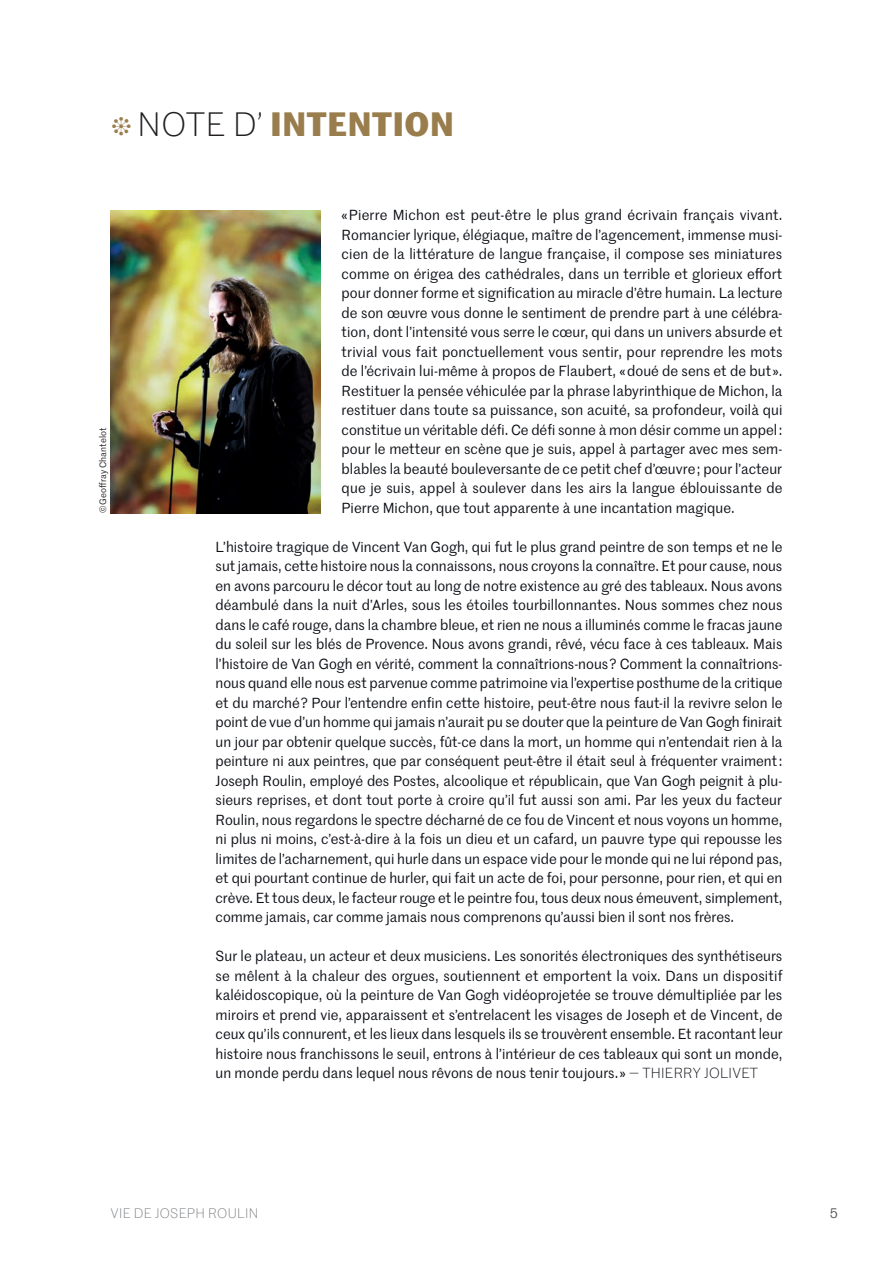
<style>
.page{position:relative;width:893px;height:1263px;background:#fff}
.page>*{position:absolute;margin:0;border:0;box-sizing:border-box;transform-origin:0 0}
.t1{font:700 33px "Marr Sans";letter-spacing:.02em;color:#997d4d}
.t2{font:14.25px/19.5px "Marr Sans";letter-spacing:.005em;color:#0b0e15;text-align:justify}
.t3{font:300 13.5px "Marr Sans";letter-spacing:.02em;color:#808285}
.t4{font:13.5px "Marr Sans";color:#565359}
.t5{font:9px "Marr Sans";letter-spacing:.01em;color:#231f20}
.s1{font-family:"Bely Display";font-weight:400;font-size:27px}
.s2{font-weight:300;color:#231f20}
.s3{font-weight:300}
</style>
<div class="page">
<img style="left:111px;top:210px;width:209px;height:303px">
<h1 class="t1" style="left:111px;top:99px;width:345px"><span class="s1">n</span> <span class="s2">NOTE D’</span> INTENTION</h1>
<p class="t5" style="left:97px;top:513px;width:87px;rotate:-90deg">© Geoffray Chantelot</p>
<p class="t2" style="left:342px;top:205px;width:443px">« Pierre Michon est peut-être le plus grand écrivain français vivant.<br>Romancier lyrique, élégiaque, maître de l’agencement, immense musi&shy;cien de la littérature de langue française, il compose ses miniatures comme on érigea des cathédrales, dans un terrible et glorieux effort pour donner forme et signification au miracle d’être humain. La lecture de son œuvre vous donne le sentiment de prendre part à une célébra&shy;tion, dont l’intensité vous serre le cœur, qui dans un univers absurde et trivial vous fait ponctuellement vous sentir, pour reprendre les mots de l’écrivain lui-même à propos de Flaubert, « doué de sens et de but ».<br>Restituer la pensée véhiculée par la phrase labyrinthique de Michon, la restituer dans toute sa puissance, son acuité, sa profondeur, voilà qui constitue un véritable défi. Ce défi sonne à mon désir comme un appel : pour le metteur en scène que je suis, appel à partager avec mes sem&shy;blables la beauté bouleversante de ce petit chef d’œuvre ; pour l’acteur que je suis, appel à soulever dans les airs la langue éblouissante de Pierre Michon, que tout apparente à une incantation magique.</p>
<p class="t2" style="left:216px;top:536px;width:568px">L’histoire tragique de Vincent Van Gogh, qui fut le plus grand peintre de son temps et ne le sut jamais, cette histoire nous la connaissons, nous croyons la connaître. Et pour cause, nous en avons parcouru le décor tout au long de notre existence au gré des tableaux. Nous avons déambulé dans la nuit d’Arles, sous les étoiles tourbillonnantes. Nous sommes chez nous dans le café rouge, dans la chambre bleue, et rien ne nous a illuminés comme le fracas jaune du soleil sur les blés de Provence. Nous avons grandi, rêvé, vécu face à ces tableaux. Mais l’histoire de Van Gogh en vérité, comment la connaîtrions-nous ? Comment la connaîtrions&shy;nous quand elle nous est parvenue comme patrimoine via l’expertise posthume de la critique et du marché ? Pour l’entendre enfin cette histoire, peut-être nous faut-il la revivre selon le point de vue d’un homme qui jamais n’aurait pu se douter que la peinture de Van Gogh finirait un jour par obtenir quelque succès, fût-ce dans la mort, un homme qui n’entendait rien à la peinture ni aux peintres, que par conséquent peut-être il était seul à fréquenter vraiment :<br>Joseph Roulin, employé des Postes, alcoolique et républicain, que Van Gogh peignit à plu&shy;sieurs reprises, et dont tout porte à croire qu’il fut aussi son ami. Par les yeux du facteur Roulin, nous regardons le spectre décharné de ce fou de Vincent et nous voyons un homme, ni plus ni moins, c’est-à-dire à la fois un dieu et un cafard, un pauvre type qui repousse les limites de l’acharnement, qui hurle dans un espace vide pour le monde qui ne lui répond pas, et qui pourtant continue de hurler, qui fait un acte de foi, pour personne, pour rien, et qui en crève. Et tous deux, le facteur rouge et le peintre fou, tous deux nous émeuvent, simplement, comme jamais, car comme jamais nous comprenons qu’aussi bien il sont nos frères.</p>
<p class="t2" style="left:216px;top:946px;width:569px">Sur le plateau, un acteur et deux musiciens. Les sonorités électroniques des synthétiseurs se mêlent à la chaleur des orgues, soutiennent et emportent la voix. Dans un dispositif kaléidoscopique, où la peinture de Van Gogh vidéoprojetée se trouve démultipliée par les miroirs et prend vie, apparaissent et s’entrelacent les visages de Joseph et de Vincent, de ceux qu’ils connurent, et les lieux dans lesquels ils se trouvèrent ensemble. Et racontant leur histoire nous franchissons le seuil, entrons à l’intérieur de ces tableaux qui sont un monde, un monde perdu dans lequel nous rêvons de nous tenir toujours. » <span class="s3">— THIERRY JOLIVET</span></p>
<p class="t3" style="left:111px;top:1204px;width:149px">VIE DE JOSEPH ROULIN</p>
<p class="t4" style="left:830px;top:1204px;width:10px">5</p>
</div>
